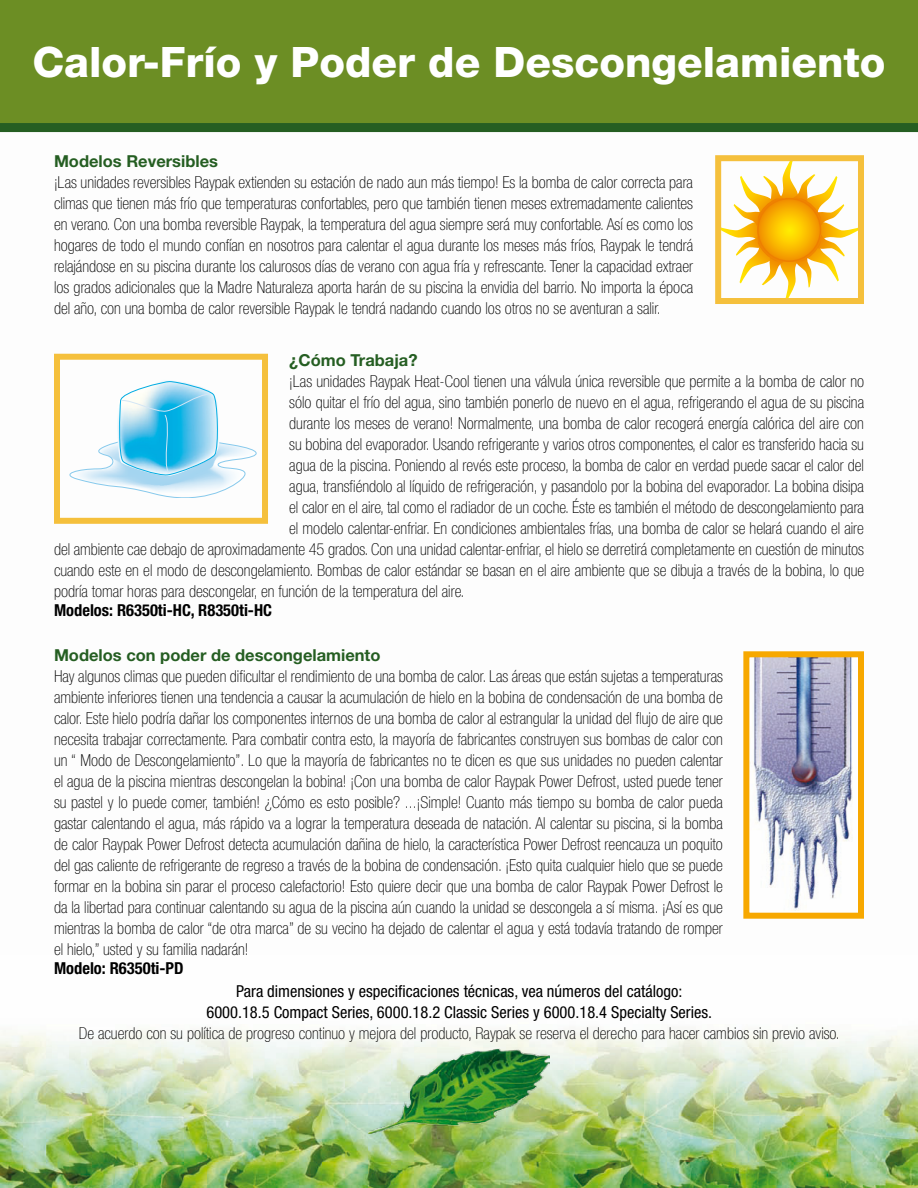
<style>
.page{position:relative;width:918px;height:1188px;background:#fff}
.page>*{position:absolute;margin:0;border:0;box-sizing:border-box;transform-origin:0 0}
.t1{font:800 42px "Helvetica Neue LT Std";color:#fff}
.t2{font:100 condensed 16.5px/21px "Helvetica Neue LT Std";color:#000;text-align:justify}
.t3{font:condensed 16.5px/21px "Helvetica Neue LT Std";color:#000;text-align:center}
.t4{font:700 16.5px "Helvetica Neue LT Std";color:#255e22}
.t5{font:700 condensed 16.5px "Helvetica Neue LT Std";color:#000}
</style>
<div class="page">
<img style="left:0;top:1029px;width:918px;height:159px">
<div style="left:0;top:0;width:918px;height:128px;background:#6c8e24"></div>
<div style="left:0;top:123px;width:918px;height:9px;background:#255e22"></div>
<svg style="left:715px;top:155px;width:149px;height:149px"></svg>
<svg style="left:54px;top:353px;width:214px;height:171px"></svg>
<svg style="left:743px;top:651px;width:121px;height:268px"></svg>
<img style="left:368px;top:1049px;width:182px;height:85px">
<h1 class="t1" style="left:32px;top:37px;width:855px">Calor-Frío y Poder de Descongelamiento</h1>
<p class="t4" style="left:54px;top:151px;width:166px">Modelos Reversibles</p>
<p class="t2" style="left:54px;top:172px;width:641px">¡Las unidades reversibles Raypak extienden su estación de nado aun más tiempo! Es la bomba de calor correcta para climas que tienen más frío que temperaturas confortables, pero que también tienen meses extremadamente calientes en verano. Con una bomba reversible Raypak, la temperatura del agua siempre será muy confortable. Así es como los hogares de todo el mundo confían en nosotros para calentar el agua durante los meses más fríos, Raypak le tendrá relajándose en su piscina durante los calurosos días de verano con agua fría y refrescante. Tener la capacidad extraer los grados adicionales que la Madre Naturaleza aporta harán de su piscina la envidia del barrio. No importa la época del año, con una bomba de calor reversible Raypak le tendrá nadando cuando los otros no se aventuran a salir.</p>
<p class="t4" style="left:289px;top:350px;width:130px">¿Cómo Trabaja?</p>
<p class="t2" style="left:289px;top:370px;width:576px">¡Las unidades Raypak Heat-Cool tienen una válvula única reversible que permite a la bomba de calor no</p>
<p class="t2" style="left:289px;top:391px;width:576px">sólo quitar el frío del agua, sino también ponerlo de nuevo en el agua, refrigerando el agua de su piscina</p>
<p class="t2" style="left:289px;top:412px;width:576px">durante los meses de verano! Normalmente, una bomba de calor recogerá energía calórica del aire con</p>
<p class="t2" style="left:289px;top:433px;width:576px">su bobina del evaporador. Usando refrigerante y varios otros componentes, el calor es transferido hacia su</p>
<p class="t2" style="left:289px;top:454px;width:576px">agua de la piscina. Poniendo al revés este proceso, la bomba de calor en verdad puede sacar el calor del</p>
<p class="t2" style="left:289px;top:475px;width:576px">agua, transfiéndolo al líquido de refrigeración, y pasandolo por la bobina del evaporador. La bobina disipa</p>
<p class="t2" style="left:289px;top:496px;width:576px">el calor en el aire, tal como el radiador de un coche. Éste es también el método de descongelamiento para</p>
<p class="t2" style="left:289px;top:517px;width:576px">el modelo calentar-enfriar. En condiciones ambientales frías, una bomba de calor se helará cuando el aire</p>
<p class="t2" style="left:54px;top:538px;width:812px">del ambiente cae debajo de aproximadamente 45 grados. Con una unidad calentar-enfriar, el hielo se derretirá completamente en cuestión de minutos</p>
<p class="t2" style="left:54px;top:559px;width:812px">cuando este en el modo de descongelamiento. Bombas de calor estándar se basan en el aire ambiente que se dibuja a través de la bobina, lo que</p>
<p class="t2" style="left:54px;top:580px;width:412px">podría tomar horas para descongelar, en función de la temperatura del aire.</p>
<p class="t5" style="left:54px;top:601px;width:220px">Modelos: R6350ti-HC, R8350ti-HC</p>
<p class="t4" style="left:54px;top:644px;width:328px">Modelos con poder de descongelamiento</p>
<p class="t2" style="left:54px;top:665px;width:670px">Hay algunos climas que pueden dificultar el rendimiento de una bomba de calor. Las áreas que están sujetas a temperaturas ambiente inferiores tienen una tendencia a causar la acumulación de hielo en la bobina de condensación de una bomba de calor. Este hielo podría dañar los componentes internos de una bomba de calor al estrangular la unidad del flujo de aire que necesita trabajar correctamente. Para combatir contra esto, la mayoría de fabricantes construyen sus bombas de calor con un “ Modo de Descongelamiento”. Lo que la mayoría de fabricantes no te dicen es que sus unidades no pueden calentar el agua de la piscina mientras descongelan la bobina! ¡Con una bomba de calor Raypak Power Defrost, usted puede tener su pastel y lo puede comer, también! ¿Cómo es esto posible? ...¡Simple! Cuanto más tiempo su bomba de calor pueda gastar calentando el agua, más rápido va a lograr la temperatura deseada de natación. Al calentar su piscina, si la bomba de calor Raypak Power Defrost detecta acumulación dañina de hielo, la característica Power Defrost reencauza un poquito del gas caliente de refrigerante de regreso a través de la bobina de condensación. ¡Esto quita cualquier hielo que se puede formar en la bobina sin parar el proceso calefactorio! Esto quiere decir que una bomba de calor Raypak Power Defrost le da la libertad para continuar calentando su agua de la piscina aún cuando la unidad se descongela a sí misma. ¡Así es que mientras la bomba de calor “de otra marca” de su vecino ha dejado de calentar el agua y está todavía tratando de romper el hielo,” usted y su familia nadarán!</p>
<p class="t5" style="left:54px;top:959px;width:131px">Modelo: R6350ti-PD</p>
<p class="t3" style="left:206px;top:980px;width:507px">Para dimensiones y especificaciones técnicas, vea números del catálogo:<br>6000.18.5 Compact Series, 6000.18.2 Classic Series y 6000.18.4 Specialty Series.</p>
<p class="t2" style="left:79px;top:1022px;width:762px">De acuerdo con su política de progreso continuo y mejora del producto, Raypak se reserva el derecho para hacer cambios sin previo aviso.</p>
</div>
